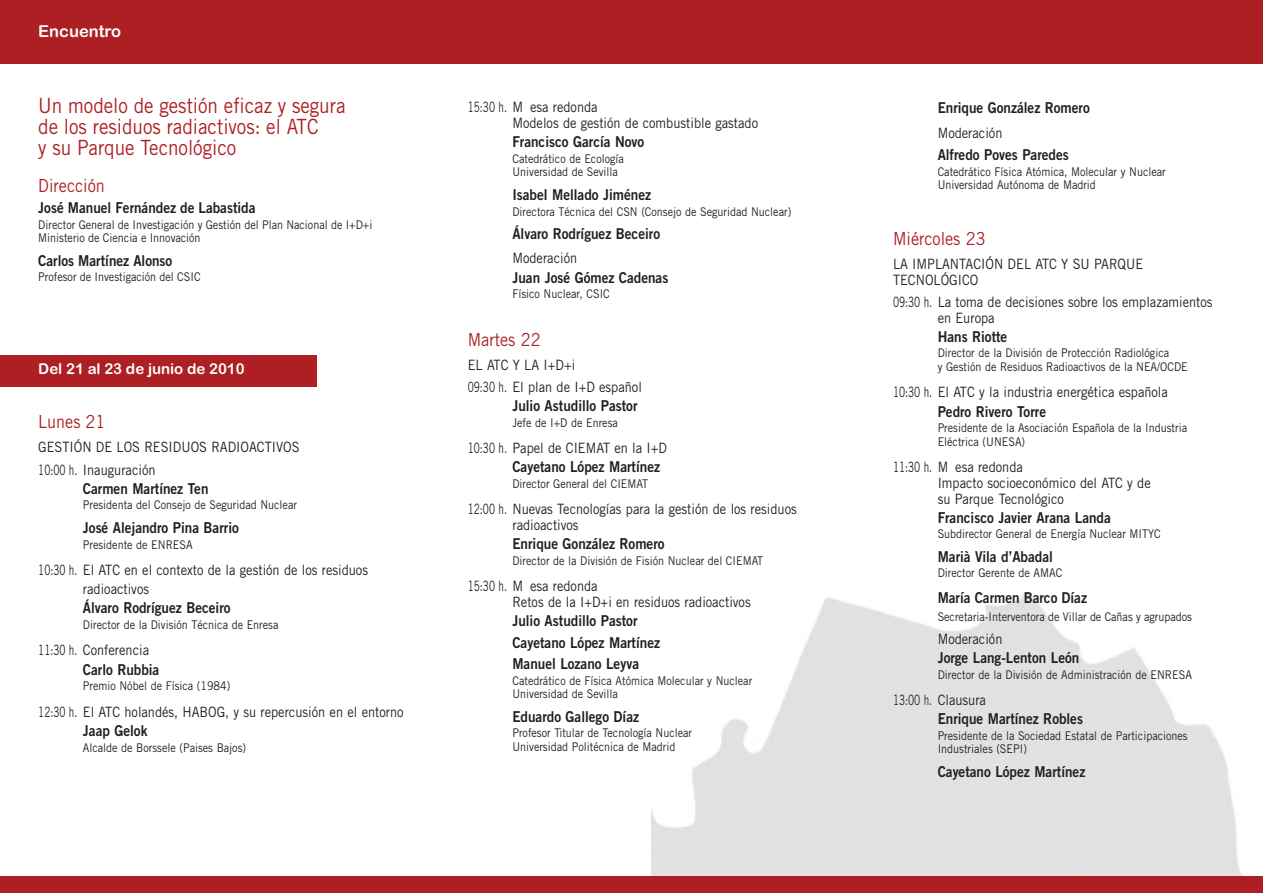
<style>
.page{position:relative;width:1263px;height:893px;background:#fff}
.page>*{position:absolute;margin:0;border:0;box-sizing:border-box;transform-origin:0 0}
.t1{font:21px/21px "Trade Gothic";color:#ad1f22;scale:.9 1}
.t2{font:18px "Trade Gothic";color:#ad1f22;scale:.9 1}
.t3{font:16.5px "Arial Rounded MT Bold";color:#fff}
.t4{font:15px/21.5px "Trade Gothic Bold Two";color:#231f20;scale:.9 1}
.t5{font:15px "Arial Rounded MT Bold";color:#fff}
.t6{font:14.25px/15.8px "Trade Gothic";color:#231f20;scale:.7 1}
.t7{font:14.25px/22px "Trade Gothic";color:#231f20;scale:.9 1}
.t8{font:12px/13.5px "Trade Gothic";color:#231f20;scale:.9 1}
</style>
<div class="page">
<div style="left:0;top:0;width:1263px;height:64px;background:#ad1f22"></div>
<div style="left:0;top:355px;width:316px;height:31px;background:#ad1f22"></div>
<div style="left:0;top:876px;width:1263px;height:17px;background:#ad1f22"></div>
<h3 class="t3" style="left:38px;top:22px;width:84px">Encuentro</h3>
<h1 class="t1" style="left:38px;top:97px;width:343px">Un modelo de gestión eficaz y segura de los residuos radiactivos: el ATC<br>y su Parque Tecnológico</h1>
<h2 class="t2" style="left:38px;top:179px;width:75px">Dirección</h2>
<p class="t4" style="left:38px;top:198px;width:243px">José Manuel Fernández de Labastida</p>
<p class="t8" style="left:38px;top:219px;width:373px">Director General de Investigación y Gestión del Plan Nacional de I+D+i<br>Ministerio de Ciencia e Innovación</p>
<p class="t4" style="left:38px;top:251px;width:150px">Carlos Martínez Alonso</p>
<p class="t8" style="left:38px;top:271px;width:182px">Profesor de Investigación del CSIC</p>
<p class="t5" style="left:38px;top:360px;width:208px">Del 21 al 23 de junio de 2010</p>
<h2 class="t2" style="left:38px;top:415px;width:76px">Lunes 21</h2>
<p class="t7" style="left:38px;top:438px;width:292px">GESTIÓN DE LOS RESIDUOS RADIOACTIVOS<br>10:00 h. Inauguración</p>
<p class="t4" style="left:83px;top:479px;width:141px">Carmen Martínez Ten</p>
<p class="t8" style="left:83px;top:499px;width:239px">Presidenta del Consejo de Seguridad Nuclear</p>
<p class="t4" style="left:83px;top:518px;width:175px">José Alejandro Pina Barrio</p>
<p class="t8" style="left:83px;top:539px;width:123px">Presidente de ENRESA</p>
<p class="t6" style="left:83px;top:562px;width:409px;line-height:19.2px;text-indent:-45px">10:30 h. El ATC en el contexto de la gestión de los residuos radioactivos</p>
<p class="t4" style="left:83px;top:599px;width:166px">Álvaro Rodríguez Beceiro</p>
<p class="t8" style="left:83px;top:619px;width:219px">Director de la División Técnica de Enresa</p>
<p class="t6" style="left:38px;top:644px;width:160px">11:30 h. Conferencia</p>
<p class="t4" style="left:83px;top:660px;width:86px">Carlo Rubbia</p>
<p class="t8" style="left:83px;top:680px;width:165px">Premio Nóbel de Física (1984)</p>
<p class="t6" style="left:38px;top:705px;width:523px">12:30 h. El ATC holandés, HABOG, y su repercusión en el entorno</p>
<p class="t4" style="left:83px;top:721px;width:73px">Jaap Gelok</p>
<p class="t8" style="left:83px;top:742px;width:183px">Alcalde de Borssele (Paises Bajos)</p>
<p class="t6" style="left:512px;top:101px;width:352px;text-indent:-45px">15:30 h. M esa redonda<br>Modelos de gestión de combustible gastado</p>
<p class="t4" style="left:512px;top:133px;width:148px">Francisco García Novo</p>
<p class="t8" style="left:512px;top:153px;width:125px">Catedrático de Ecología<br>Universidad de Sevilla</p>
<p class="t4" style="left:512px;top:185px;width:156px">Isabel Mellado Jiménez</p>
<p class="t8" style="left:512px;top:206px;width:311px">Directora Técnica del CSN (Consejo de Seguridad Nuclear)</p>
<p class="t4" style="left:512px;top:224px;width:166px">Álvaro Rodríguez Beceiro</p>
<p class="t7" style="left:512px;top:249px;width:74px">Moderación</p>
<p class="t4" style="left:512px;top:268px;width:175px">Juan José Gómez Cadenas</p>
<p class="t8" style="left:512px;top:288px;width:110px">Físico Nuclear, CSIC</p>
<h2 class="t2" style="left:468px;top:333px;width:82px">Martes 22</h2>
<p class="t7" style="left:468px;top:355px;width:195px">EL ATC Y LA I+D+i<br>09:30 h. El plan de I+D español</p>
<p class="t4" style="left:512px;top:397px;width:141px">Julio Astudillo Pastor</p>
<p class="t8" style="left:512px;top:417px;width:119px">Jefe de I+D de Enresa</p>
<p class="t6" style="left:468px;top:442px;width:286px">10:30 h. Papel de CIEMAT en la I+D</p>
<p class="t4" style="left:512px;top:458px;width:166px">Cayetano López Martínez</p>
<p class="t8" style="left:512px;top:478px;width:152px">Director General del CIEMAT</p>
<p class="t6" style="left:512px;top:503px;width:408px;text-indent:-45px">12:00 h. Nuevas Tecnologías para la gestión de los residuos radioactivos</p>
<p class="t4" style="left:512px;top:535px;width:171px">Enrique González Romero</p>
<p class="t8" style="left:512px;top:555px;width:280px">Director de la División de Fisión Nuclear del CIEMAT</p>
<p class="t6" style="left:512px;top:580px;width:342px;text-indent:-45px">15:30 h. M esa redonda<br>Retos de la I+D+i en residuos radioactivos</p>
<p class="t4" style="left:512px;top:612px;width:166px">Julio Astudillo Pastor<br>Cayetano López Martínez<br>Manuel Lozano Leyva</p>
<p class="t8" style="left:512px;top:675px;width:268px">Catedrático de Física Atómica Molecular y Nuclear<br>Universidad de Sevilla</p>
<p class="t4" style="left:512px;top:707px;width:142px">Eduardo Gallego Díaz</p>
<p class="t8" style="left:512px;top:727px;width:201px">Profesor Titular de Tecnología Nuclear<br>Universidad Politécnica de Madrid</p>
<p class="t4" style="left:938px;top:98px;width:171px">Enrique González Romero</p>
<p class="t7" style="left:938px;top:123px;width:74px">Moderación</p>
<p class="t4" style="left:938px;top:145px;width:147px">Alfredo Poves Paredes</p>
<p class="t8" style="left:938px;top:166px;width:255px">Catedrático Física Atómica, Molecular y Nuclear<br>Universidad Autónoma de Madrid</p>
<h2 class="t2" style="left:893px;top:232px;width:104px">Miércoles 23</h2>
<p class="t7" style="left:893px;top:257px;width:279px;line-height:15.8px">LA IMPLANTACIÓN DEL ATC Y SU PARQUE<br>TECNOLÓGICO</p>
<p class="t6" style="left:938px;top:295px;width:394px;text-indent:-45px">09:30 h. La toma de decisiones sobre los emplazamientos en Europa</p>
<p class="t4" style="left:938px;top:327px;width:79px">Hans Riotte</p>
<p class="t8" style="left:938px;top:347px;width:279px">Director de la División de Protección Radiológica<br>y Gestión de Residuos Radioactivos de la NEA/OCDE</p>
<p class="t6" style="left:893px;top:386px;width:394px">10:30 h. El ATC y la industria energética española</p>
<p class="t4" style="left:938px;top:402px;width:122px">Pedro Rivero Torre</p>
<p class="t8" style="left:938px;top:422px;width:279px">Presidente de la Asociación Española de la Industria<br>Eléctrica (UNESA)</p>
<p class="t6" style="left:938px;top:460px;width:306px;text-indent:-45px">11:30 h. M esa redonda<br>Impacto socioeconómico del ATC y de su Parque Tecnológico</p>
<p class="t4" style="left:938px;top:508px;width:194px">Francisco Javier Arana Landa</p>
<p class="t8" style="left:938px;top:528px;width:249px">Subdirector General de Energía Nuclear MITYC</p>
<p class="t4" style="left:938px;top:547px;width:129px">Marià Vila d’Abadal</p>
<p class="t8" style="left:938px;top:568px;width:140px">Director Gerente de AMAC</p>
<p class="t4" style="left:938px;top:588px;width:167px">María Carmen Barco Díaz</p>
<p class="t8" style="left:938px;top:611px;width:284px">Secretaria-Interventora de Villar de Cañas y agrupados</p>
<p class="t7" style="left:938px;top:629px;width:74px">Moderación</p>
<p class="t4" style="left:938px;top:648px;width:159px">Jorge Lang-Lenton León</p>
<p class="t8" style="left:938px;top:669px;width:284px">Director de la División de Administración de ENRESA</p>
<p class="t6" style="left:893px;top:693px;width:134px">13:00 h. Clausura</p>
<p class="t4" style="left:938px;top:710px;width:163px">Enrique Martínez Robles</p>
<p class="t8" style="left:938px;top:730px;width:279px">Presidente de la Sociedad Estatal de Participaciones<br>Industriales (SEPI)</p>
<p class="t4" style="left:938px;top:762px;width:166px">Cayetano López Martínez</p>
</div>
